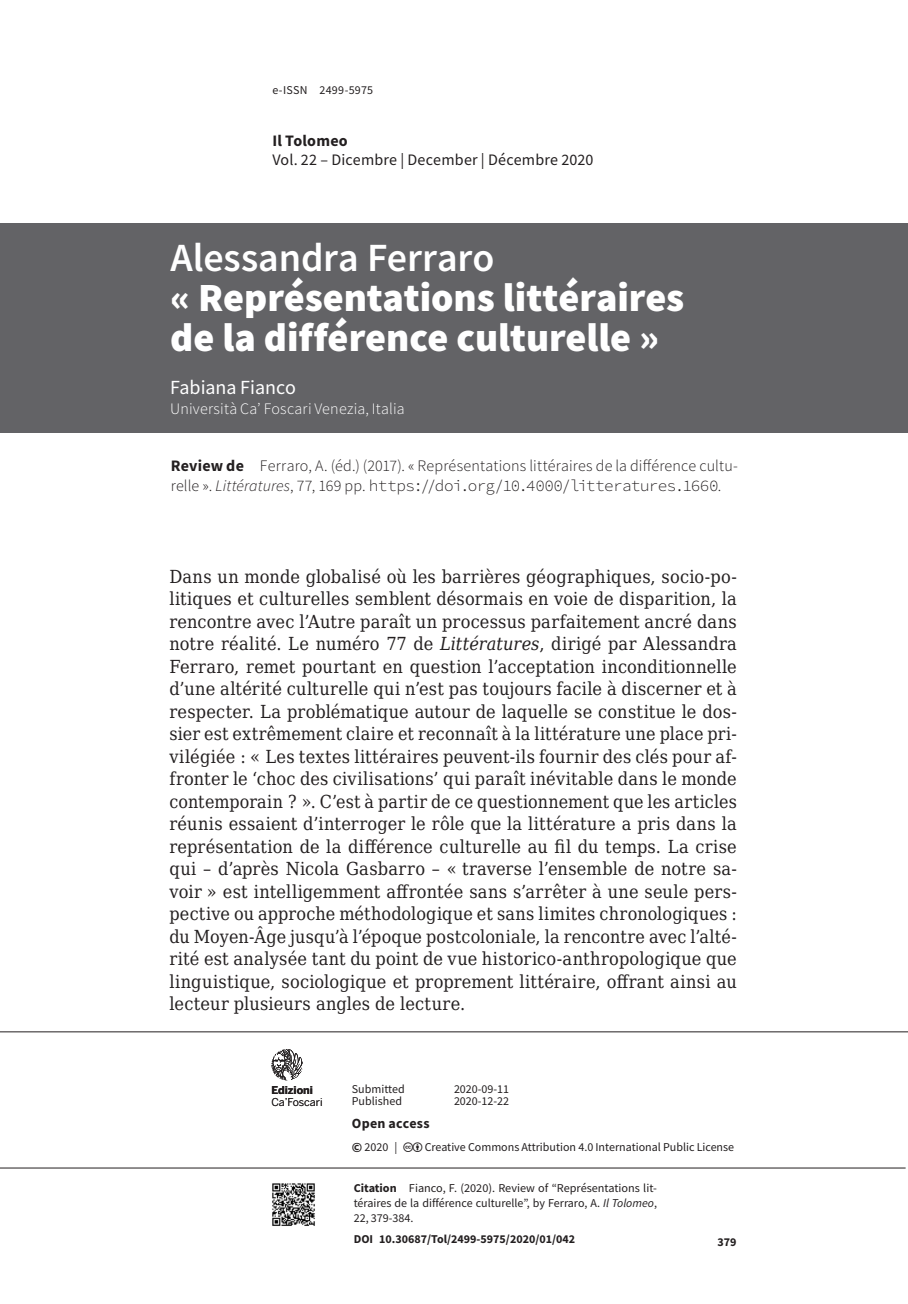
<style>
.page{position:relative;width:908px;height:1304px;background:#fff}
.page>*{position:absolute;margin:0;border:0;box-sizing:border-box;transform-origin:0 0}
.t1{font:900 40px/40px "Source Sans Pro";color:#fff}
.t2{font:600 40px "Source Sans Pro";color:#fff}
.t3{font:20px "Source Sans Pro";color:#fff}
.t4{font:18px/22.4px "DejaVu Serif Condensed";letter-spacing:.015em;color:#231f20;text-align:justify}
.t5{font:300 16px "Source Sans Pro";letter-spacing:.01em;color:#231f20}
.t6{font:300 16px "Source Code Pro";letter-spacing:-.04em;color:#231f20}
.t7{font:16px "Source Sans Pro";letter-spacing:.01em;color:#231f20}
.t8{font:300 16px "Source Sans Pro";letter-spacing:.01em;color:#fff}
.t9{font:700 16px "Source Sans Pro";letter-spacing:.015em;color:#231f20}
.t10{font:700 14px "Source Sans Pro";letter-spacing:.02em;color:#231f20}
.t11{font:12px/15px "Source Sans Pro";color:#231f20;text-align:justify}
.t12{font:700 12px "Source Sans Pro";color:#231f20}
.t13{font:10.8px "Benton Sans";letter-spacing:-.01em;color:#231f20}
.t14{font:700 10.8px "Benton Sans";color:#231f20}
.s1{font-weight:700}
.s2{font-family:"Source Sans Pro"}
.s3{font-family:"Source Sans Pro";font-style:italic}
.s4{font-style:italic}
.s5{font-weight:700;font-size:14px}
</style>
<div class="page">
<hr style="left:0;top:1031px;width:907px;height:1px;background:#231f20">
<hr style="left:0;top:1168px;width:905px;height:1px;background:#231f20">
<img style="left:272px;top:1183px;width:43px;height:43px">
<svg style="left:271px;top:1049px;width:32px;height:31px"></svg>
<div style="left:0;top:223px;width:907px;height:210px;background:#636366"></div>
<p class="t11" style="left:272px;top:82px;width:102px">e-ISSN 2499-5975</p>
<p class="t9" style="left:272px;top:130px;width:77px">Il Tolomeo</p>
<p class="t7" style="left:272px;top:150px;width:322px">Vol. 22 – Dicembre | December | Décembre 2020</p>
<h1 class="t2" style="left:170px;top:232px;width:325px">Alessandra Ferraro</h1>
<h1 class="t1" style="left:170px;top:277px;width:515px">« Représentations littéraires de la différence culturelle »</h1>
<p class="t3" style="left:170px;top:375px;width:127px">Fabiana Fianco</p>
<p class="t8" style="left:170px;top:399px;width:236px">Università Ca’ Foscari Venezia, Italia</p>
<p class="t5" style="left:171px;top:456px;width:568px"><span class="s1">Review de</span> Ferraro, A. (éd.) (2017). « Représentations littéraires de la différence cultu-</p>
<p class="t6" style="left:171px;top:474px;width:551px"><span class="s2">relle ».</span> <span class="s3">Littératures</span><span class="s2">, 77, 169 pp.</span> https://doi.org/10.4000/litteratures.1660<span class="s2">.</span></p>
<p class="t4" style="left:169px;top:565px;width:568px">Dans un monde globalisé où les barrières géographiques, socio-po&shy;litiques et culturelles semblent désormais en voie de disparition, la rencontre avec l’Autre paraît un processus parfaitement ancré dans notre réalité. Le numéro 77 de <span class="s4">Littératures</span>, dirigé par Alessandra Ferraro, remet pourtant en question l’acceptation inconditionnelle d’une altérité culturelle qui n’est pas toujours facile à discerner et à respecter. La problématique autour de laquelle se constitue le dos&shy;sier est extrêmement claire et reconnaît à la littérature une place pri&shy;vilégiée : « Les textes littéraires peuvent-ils fournir des clés pour af&shy;fronter le ‘choc des civilisations’ qui paraît inévitable dans le monde contemporain ? ». C’est à partir de ce questionnement que les articles réunis essaient d’interroger le rôle que la littérature a pris dans la représentation de la différence culturelle au fil du temps. La crise qui – d’après Nicola Gasbarro – « traverse l’ensemble de notre sa&shy;voir » est intelligemment affrontée sans s’arrêter à une seule pers&shy;pective ou approche méthodologique et sans limites chronologiques : du Moyen-Âge jusqu’à l’époque postcoloniale, la rencontre avec l’alté&shy;rité est analysée tant du point de vue historico-anthropologique que linguistique, sociologique et proprement littéraire, offrant ainsi au lecteur plusieurs angles de lecture.</p>
<p class="t14" style="left:271px;top:1084px;width:43px">Edizioni</p>
<p class="t13" style="left:271px;top:1095px;width:53px">Ca’Foscari</p>
<p class="t11" style="left:352px;top:1081px;width:54px">Submitted</p>
<p class="t11" style="left:454px;top:1081px;width:57px">2020-09-11</p>
<p class="t11" style="left:352px;top:1094px;width:52px">Published</p>
<p class="t11" style="left:454px;top:1094px;width:57px">2020-12-22</p>
<p class="t10" style="left:351px;top:1114px;width:79px">Open access</p>
<p class="t11" style="left:351px;top:1139px;width:47px"><span class="s5">©</span> 2020 |</p>
<p class="t11" style="left:424px;top:1139px;width:311px">Creative Commons Attribution 4.0 International Public License</p>
<p class="t11" style="left:353px;top:1181px;width:305px"><span class="s1">Citation</span> Fianco, F. (2020). Review of “Représentations lit&shy;téraires de la différence culturelle”, by Ferraro, A. <span class="s4">Il Tolomeo</span>, 22, 379-384.</p>
<p class="t12" style="left:353px;top:1231px;width:223px">DOI 10.30687/Tol/2499-5975/2020/01/042</p>
<p class="t12" style="left:717px;top:1234px;width:21px">379</p>
</div>
